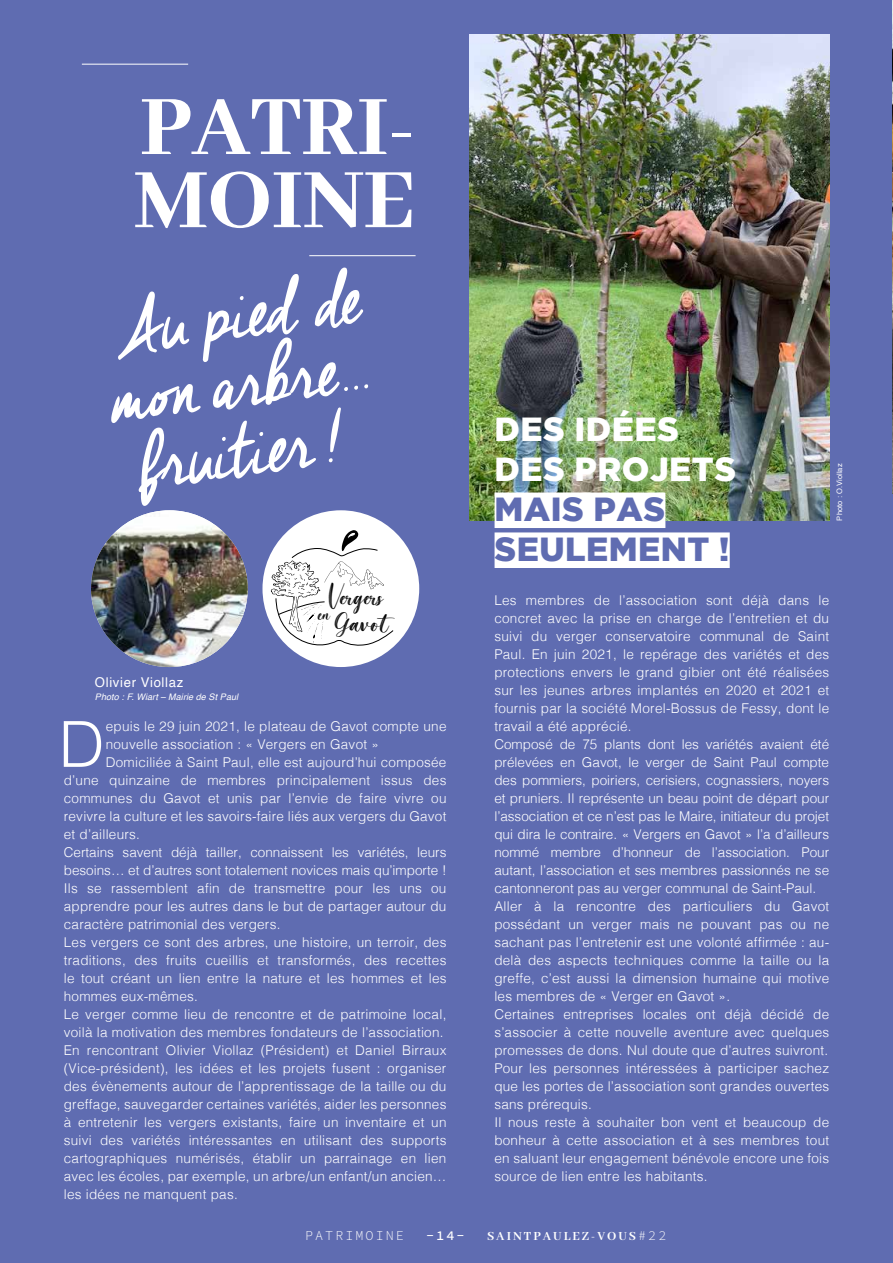
<style>
.page{position:relative;width:893px;height:1263px;background:#5f6cb1}
.page>*{position:absolute;margin:0;border:0;box-sizing:border-box;transform-origin:0 0}
.t1{font:94.2px/68.8px "Cheddar Jack";color:#fff;text-align:justify}
.t2{font:800 93.6px/73.2px "Abhaya Libre";color:#fff}
.t3{font:300 63.45px "Helvetica";color:#fff}
.t4{font:900 33.3px/39.9px "Gotham";letter-spacing:.015em;color:#fff}
.t5{font:900 33.3px/39.9px "Gotham";letter-spacing:.015em;color:#5f6cb1}
.t6{font:17.55px "Magista Brush";color:#000;scale:1.2 1}
.t7{font:16.35px "Magista Brush";color:#000;scale:1.04 1}
.t8{font:300 13.5px/18px "Helvetica";letter-spacing:.02em;color:#fff}
.t9{font:300 13.5px "Helvetica";color:#fff}
.t10{font:700 13.5px "Abhaya Libre";letter-spacing:.15em;color:#fff}
.t11{font:13.5px "Source Code Variable";letter-spacing:.145em;color:#fff}
.t12{font:13.5px "Helvetica";letter-spacing:.05em;color:#fff}
.t13{font:12.75px "Magista Brush";color:#000}
.t14{font:italic 9px "Helvetica";letter-spacing:.01em;color:#fff}
.t15{font:7.5px "Helvetica";letter-spacing:.01em;color:#fff}
.s1{font-size:19.2px}
.s2{font-family:"Source Code Variable";font-weight:400}
</style>
<div class="page">
<img style="left:892px;top:0;width:1px;height:494px">
<img style="left:470px;top:34px;width:359px;height:486px">
<hr style="left:309px;top:255px;width:107px;height:1px;background:#fff">
<hr style="left:82px;top:64px;width:106px;height:1px;background:#fff">
<div style="left:495px;top:492px;width:170px;height:36px;background:#fff"></div>
<div style="left:495px;top:532px;width:235px;height:36px;background:#fff"></div>
<div style="left:262px;top:510px;width:157px;height:157px;background:#fff;border-radius:50%"></div>
<svg style="left:271px;top:530px;width:123px;height:117px"></svg>
<img style="left:91px;top:510px;width:157px;height:157px;border-radius:78px">
<h2 class="t2" style="left:134px;top:94px;width:283px">PATRI-<br>MOINE</h2>
<h1 class="t1" style="left:96px;top:298px;width:264px;rotate:-7deg">Au pied de mon arbre... fruitier !</h1>
<p class="t12" style="left:95px;top:672px;width:90px">Olivier Viollaz</p>
<p class="t14" style="left:95px;top:690px;width:145px">Photo : F. Wiart – Mairie de St Paul</p>
<p class="t7" style="left:330px;top:588px;width:54px"><span class="s1">V</span>ergers</p>
<p class="t6" style="left:335px;top:613px;width:54px">Gavot</p>
<p class="t13" style="left:318px;top:607px;width:13px">en</p>
<h3 class="t3" style="left:59px;top:690px;width:47px">D</h3>
<p class="t8" style="left:106px;top:716px;width:342px">epuis le 29 juin 2021, le plateau de Gavot compte une</p>
<p class="t8" style="left:106px;top:734px;width:275px">nouvelle association : « Vergers en Gavot »</p>
<p class="t8" style="left:106px;top:752px;width:342px">Domiciliée à Saint Paul, elle est aujourd’hui composée</p>
<p class="t8" style="left:64px;top:770px;width:384px">d’une quinzaine de membres principalement issus des</p>
<p class="t8" style="left:64px;top:788px;width:384px">communes du Gavot et unis par l’envie de faire vivre ou</p>
<p class="t8" style="left:64px;top:806px;width:384px">revivre la culture et les savoirs-faire liés aux vergers du Gavot</p>
<p class="t8" style="left:64px;top:824px;width:78px">et d’ailleurs.</p>
<p class="t9" style="left:64px;top:840px;width:384px">Certains savent déjà tailler, connaissent les variétés, leurs</p>
<p class="t9" style="left:64px;top:858px;width:384px">besoins… et d’autres sont totalement novices mais qu’importe !</p>
<p class="t8" style="left:64px;top:878px;width:384px">Ils se rassemblent afin de transmettre pour les uns ou</p>
<p class="t8" style="left:64px;top:896px;width:384px">apprendre pour les autres dans le but de partager autour du</p>
<p class="t8" style="left:64px;top:914px;width:218px">caractère patrimonial des vergers.</p>
<p class="t8" style="left:64px;top:932px;width:384px">Les vergers ce sont des arbres, une histoire, un terroir, des</p>
<p class="t8" style="left:64px;top:950px;width:384px">traditions, des fruits cueillis et transformés, des recettes</p>
<p class="t8" style="left:64px;top:968px;width:384px">le tout créant un lien entre la nature et les hommes et les</p>
<p class="t8" style="left:64px;top:986px;width:136px">hommes eux-mêmes.</p>
<p class="t8" style="left:64px;top:1004px;width:384px">Le verger comme lieu de rencontre et de patrimoine local,</p>
<p class="t8" style="left:64px;top:1022px;width:381px">voilà la motivation des membres fondateurs de l’association.</p>
<p class="t8" style="left:64px;top:1040px;width:384px">En rencontrant Olivier Viollaz (Président) et Daniel Birraux</p>
<p class="t8" style="left:64px;top:1058px;width:384px">(Vice-président), les idées et les projets fusent : organiser</p>
<p class="t8" style="left:64px;top:1076px;width:384px">des évènements autour de l’apprentissage de la taille ou du</p>
<p class="t8" style="left:64px;top:1094px;width:384px">greffage, sauvegarder certaines variétés, aider les personnes</p>
<p class="t8" style="left:64px;top:1112px;width:384px">à entretenir les vergers existants, faire un inventaire et un</p>
<p class="t8" style="left:64px;top:1130px;width:384px">suivi des variétés intéressantes en utilisant des supports</p>
<p class="t8" style="left:64px;top:1148px;width:384px">cartographiques numérisés, établir un parrainage en lien</p>
<p class="t8" style="left:64px;top:1166px;width:384px">avec les écoles, par exemple, un arbre/un enfant/un ancien…</p>
<p class="t8" style="left:64px;top:1184px;width:176px">les idées ne manquent pas.</p>
<h3 class="t4" style="left:495px;top:409px;width:243px">DES IDÉES<br>DES PROJETS</h3>
<h3 class="t5" style="left:495px;top:489px;width:237px">MAIS PAS<br>SEULEMENT !</h3>
<p class="t8" style="left:494px;top:590px;width:336px">Les membres de l’association sont déjà dans le concret avec la prise en charge de l’entretien et du suivi du verger conservatoire communal de Saint Paul. En juin 2021, le repérage des variétés et des protections envers le grand gibier ont été réalisées sur les jeunes arbres implantés en 2020 et 2021 et fournis par la société Morel-Bossus de Fessy, dont le travail a été apprécié.<br>Composé de 75 plants dont les variétés avaient été prélevées en Gavot, le verger de Saint Paul compte des pommiers, poiriers, cerisiers, cognassiers, noyers et pruniers. Il représente un beau point de départ pour l’association et ce n’est pas le Maire, initiateur du projet qui dira le contraire. « Vergers en Gavot » l’a d’ailleurs nommé membre d’honneur de l’association. Pour autant, l’association et ses membres passionnés ne se cantonneront pas au verger communal de Saint-Paul.<br>Aller à la rencontre des particuliers du Gavot possédant un verger mais ne pouvant pas ou ne sachant pas l’entretenir est une volonté affirmée : au&shy;delà des aspects techniques comme la taille ou la greffe, c’est aussi la dimension humaine qui motive les membres de « Verger en Gavot ».<br>Certaines entreprises locales ont déjà décidé de s’associer à cette nouvelle aventure avec quelques promesses de dons. Nul doute que d’autres suivront.<br>Pour les personnes intéressées à participer sachez que les portes de l’association sont grandes ouvertes sans prérequis.<br>Il nous reste à souhaiter bon vent et beaucoup de bonheur à cette association et à ses membres tout en saluant leur engagement bénévole encore une fois source de lien entre les habitants.</p>
<p class="t15" style="left:834px;top:521px;width:58px;rotate:-90deg">Photo : O.Viollaz</p>
<p class="t11" style="left:305px;top:1226px;width:100px">PATRIMOINE</p>
<p class="t11" style="left:426px;top:1226px;width:40px">-14-</p>
<p class="t10" style="left:487px;top:1229px;width:181px">SAINTPAULEZ-VOUS<span class="s2">#22</span></p>
</div>
